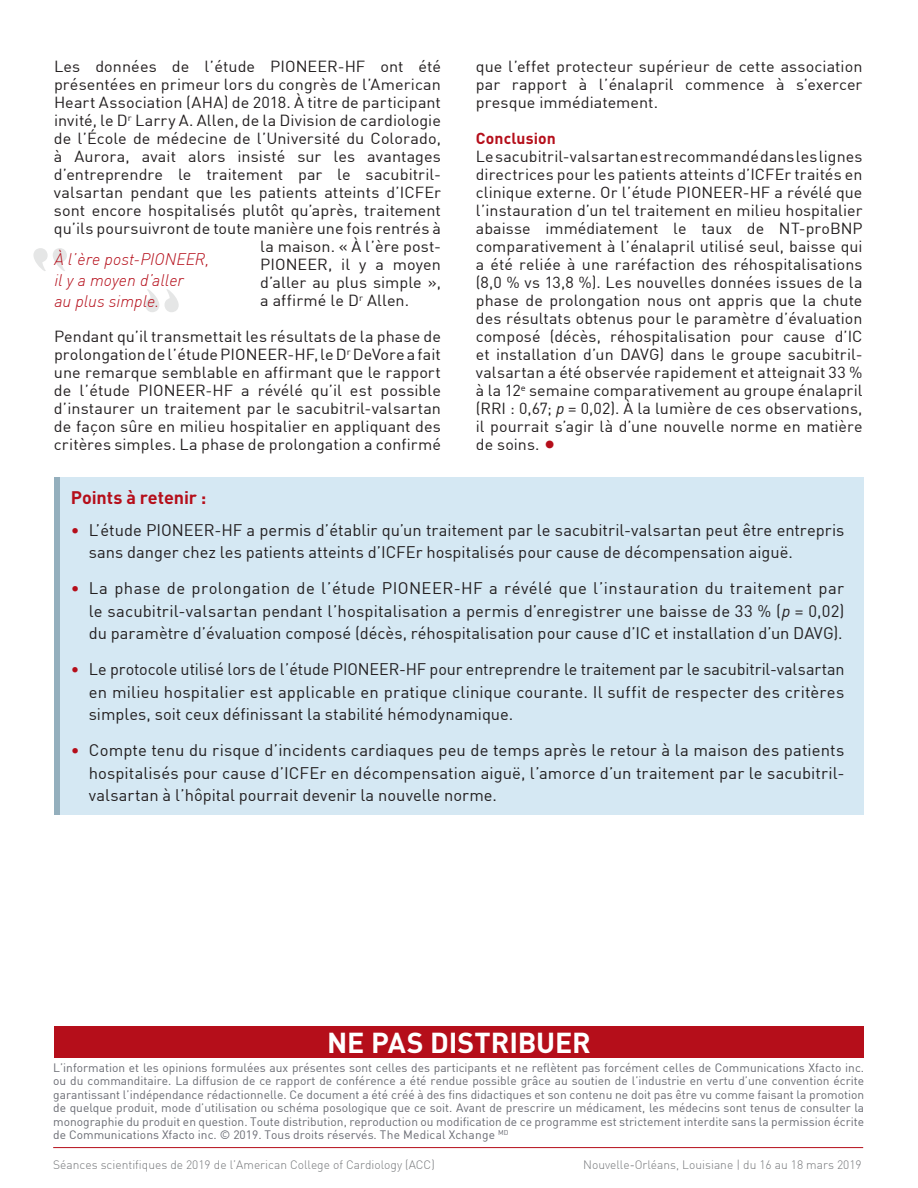
<style>
.page{position:relative;width:918px;height:1188px;background:#fff}
.page>*{position:absolute;margin:0;border:0;box-sizing:border-box;transform-origin:0 0}
.t1{font:700 28.5px "DIN";letter-spacing:-.005em;color:#fff}
.t2{font:700 18px "DIN";letter-spacing:-.005em;color:#b50e1a}
.t3{font:16.5px/22.5px "DIN";color:#231f20;text-align:justify}
.t4{font:italic 300 16.5px/21px "DIN";color:#b50e1a}
.t5{font:15.75px/18px "DIN";letter-spacing:.005em;color:#231f20;text-align:justify}
.t6{font:700 15.75px "DIN";letter-spacing:.005em;color:#b50e1a}
.t7{font:12px/13.5px "DIN";color:#696b73;text-align:justify}
.t8{font:300 12px "DIN";color:#76787b}
.s1{font-family:"DIN Regular Italic Alt"}
.s2{font-size:23.7px;color:#b50e1a}
.s3{color:#b50e1a}
</style>
<div class="page">
<hr style="left:53px;top:1147px;width:810px;height:1px;background:#b50e1a">
<div style="left:54px;top:1026px;width:810px;height:32px;background:#b50e1a"></div>
<svg style="left:145px;top:289px;width:34px;height:23px"></svg>
<svg style="left:33px;top:248px;width:34px;height:23px"></svg>
<div style="left:57px;top:477px;width:807px;height:338px;background:#d5e8f3"></div>
<div style="left:54px;top:477px;width:6px;height:338px;background:#94afbd"></div>
<p class="t5" style="left:54px;top:57px;width:388px">Les données de l’étude PIONEER-HF ont été</p>
<p class="t5" style="left:54px;top:75px;width:388px">présentées en primeur lors du congrès de l’American</p>
<p class="t5" style="left:54px;top:93px;width:388px">Heart Association (AHA) de 2018. À titre de participant</p>
<p class="t5" style="left:54px;top:111px;width:388px">invité, le D<sup>r</sup> Larry A. Allen, de la Division de cardiologie</p>
<p class="t5" style="left:54px;top:129px;width:388px">de l’École de médecine de l’Université du Colorado,</p>
<p class="t5" style="left:54px;top:147px;width:389px">à Aurora, avait alors insisté sur les avantages</p>
<p class="t5" style="left:54px;top:165px;width:389px">d’entreprendre le traitement par le sacubitril-</p>
<p class="t5" style="left:54px;top:183px;width:389px">valsartan pendant que les patients atteints d’ICFEr</p>
<p class="t5" style="left:54px;top:201px;width:388px">sont encore hospitalisés plutôt qu’après, traitement</p>
<p class="t5" style="left:54px;top:219px;width:389px">qu’ils poursuivront de toute manière une fois rentrés à</p>
<p class="t5" style="left:260px;top:237px;width:182px">la maison. « À l’ère post-</p>
<p class="t5" style="left:260px;top:255px;width:182px">PIONEER, il y a moyen</p>
<p class="t5" style="left:260px;top:273px;width:182px">d’aller au plus simple »,</p>
<p class="t5" style="left:260px;top:291px;width:151px">a affirmé le D<sup>r</sup> Allen.</p>
<p class="t5" style="left:54px;top:327px;width:389px">Pendant qu’il transmettait les résultats de la phase de prolongation de l’étude PIONEER-HF, le D<sup>r</sup> DeVore a fait une remarque semblable en affirmant que le rapport de l’étude PIONEER-HF a révélé qu’il est possible d’instaurer un traitement par le sacubitril-valsartan de façon sûre en milieu hospitalier en appliquant des critères simples. La phase de prolongation a confirmé</p>
<p class="t4" style="left:54px;top:248px;width:157px">À l’ère post-PIONEER, il y a moyen d’aller<br>au plus simple.</p>
<p class="t5" style="left:476px;top:57px;width:388px">que l’effet protecteur supérieur de cette association par rapport à l’énalapril commence à s’exercer presque immédiatement.</p>
<p class="t6" style="left:476px;top:128px;width:81px">Conclusion</p>
<p class="t5" style="left:476px;top:147px;width:388px">Le sacubitril-valsartan est recommandé dans les lignes directrices pour les patients atteints d’ICFEr traités en clinique externe. Or l’étude PIONEER-HF a révélé que l’instauration d’un tel traitement en milieu hospitalier abaisse immédiatement le taux de NT-proBNP comparativement à l’énalapril utilisé seul, baisse qui a été reliée à une raréfaction des réhospitalisations (8,0 % vs 13,8 %). Les nouvelles données issues de la phase de prolongation nous ont appris que la chute des résultats obtenus pour le paramètre d’évaluation composé (décès, réhospitalisation pour cause d’IC et installation d’un DAVG) dans le groupe sacubitril&shy;valsartan a été observée rapidement et atteignait 33 % à la 12<sup>e</sup> semaine comparativement au groupe énalapril (RRI : 0,67; <span class="s1">p</span> = 0,02). À la lumière de ces observations, il pourrait s’agir là d’une nouvelle norme en matière de soins. <span class="s2">•</span></p>
<p class="t2" style="left:71px;top:486px;width:137px">Points à retenir :</p>
<p class="t3" style="left:89px;top:518px;width:757px;text-indent:-18px"><span class="s3">•</span> L’étude PIONEER-HF a permis d’établir qu’un traitement par le sacubitril-valsartan peut être entrepris sans danger chez les patients atteints d’ICFEr hospitalisés pour cause de décompensation aiguë.</p>
<p class="t3" style="left:89px;top:576px;width:757px;text-indent:-18px"><span class="s3">•</span> La phase de prolongation de l’étude PIONEER-HF a révélé que l’instauration du traitement par le sacubitril-valsartan pendant l’hospitalisation a permis d’enregistrer une baisse de 33 % (<span class="s1">p</span> = 0,02) du paramètre d’évaluation composé (décès, réhospitalisation pour cause d’IC et installation d’un DAVG).</p>
<p class="t3" style="left:89px;top:657px;width:757px;text-indent:-18px"><span class="s3">•</span> Le protocole utilisé lors de l’étude PIONEER-HF pour entreprendre le traitement par le sacubitril-valsartan en milieu hospitalier est applicable en pratique clinique courante. Il suffit de respecter des critères simples, soit ceux définissant la stabilité hémodynamique.</p>
<p class="t3" style="left:89px;top:738px;width:757px;text-indent:-18px"><span class="s3">•</span> Compte tenu du risque d’incidents cardiaques peu de temps après le retour à la maison des patients hospitalisés pour cause d’ICFEr en décompensation aiguë, l’amorce d’un traitement par le sacubitril&shy;valsartan à l’hôpital pourrait devenir la nouvelle norme.</p>
<h1 class="t1" style="left:327px;top:1024px;width:265px">NE PAS DISTRIBUER</h1>
<p class="t7" style="left:53px;top:1061px;width:813px">L’information et les opinions formulées aux présentes sont celles des participants et ne reflètent pas forcément celles de Communications Xfacto inc. ou du commanditaire. La diffusion de ce rapport de conférence a été rendue possible grâce au soutien de l’industrie en vertu d’une convention écrite garantissant l’indépendance rédactionnelle. Ce document a été créé à des fins didactiques et son contenu ne doit pas être vu comme faisant la promotion de quelque produit, mode d’utilisation ou schéma posologique que ce soit. Avant de prescrire un médicament, les médecins sont tenus de consulter la monographie du produit en question. Toute distribution, reproduction ou modification de ce programme est strictement interdite sans la permission écrite de Communications Xfacto inc. © 2019. Tous droits réservés. The Medical Xchange <sup>MD</sup></p>
<p class="t8" style="left:53px;top:1157px;width:383px">Séances scientifiques de 2019 de l’American College of Cardiology (ACC)</p>
<p class="t8" style="left:583px;top:1157px;width:280px">Nouvelle-Orléans, Louisiane | du 16 au 18 mars 2019</p>
</div>
